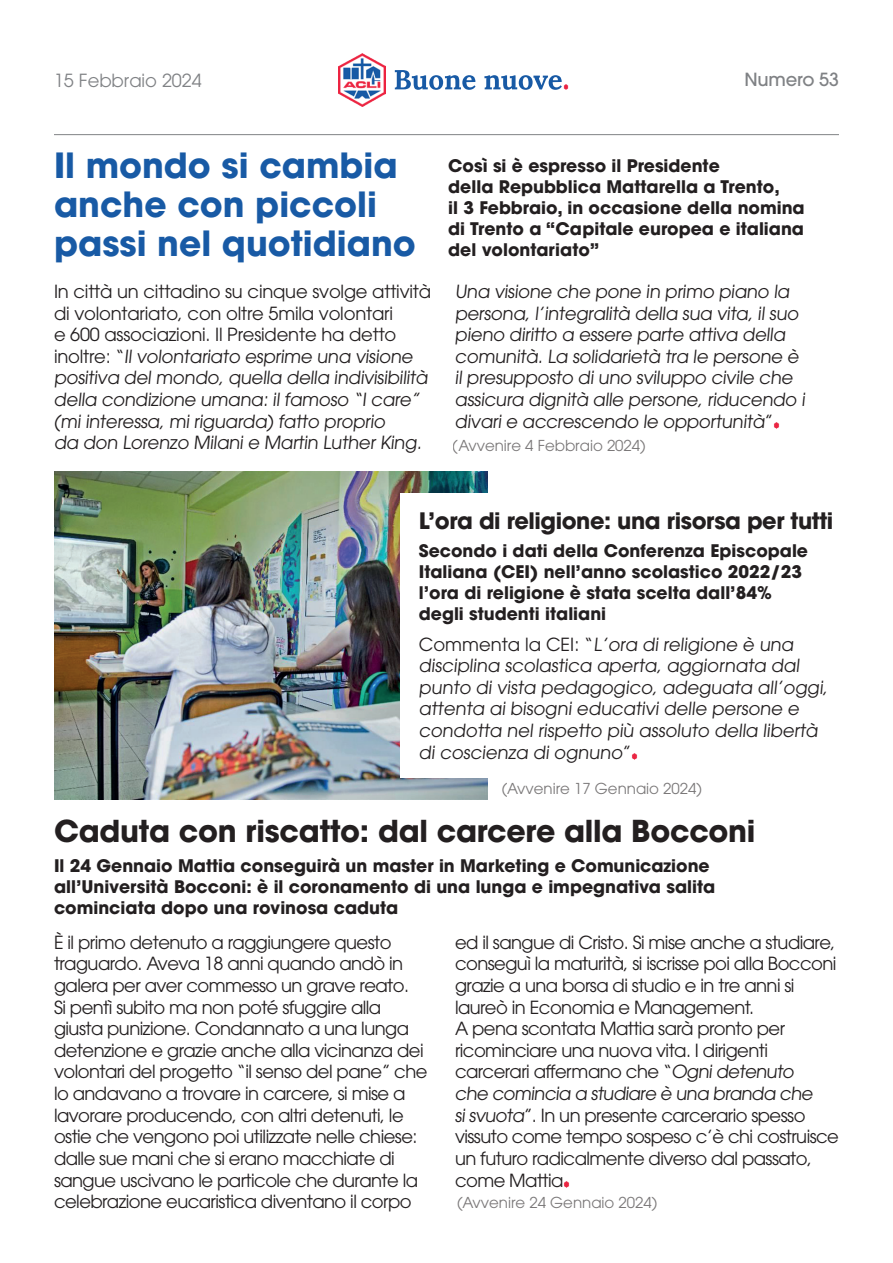
<style>
.page{position:relative;width:893px;height:1263px;background:#fff}
.page>*{position:absolute;margin:0;border:0;box-sizing:border-box;transform-origin:0 0}
.t1{font:700 34.5px/39px "Avant Garde";color:#185aa5}
.t2{font:700 30px "Avant Garde";letter-spacing:-.01em;color:#231f20}
.t3{font:700 22.5px "Avant Garde";letter-spacing:-.02em;color:#231f20}
.t4{font:18px/21.6px "ITC Avant Garde Pro";letter-spacing:-.03em;color:#231f20}
.t5{font:18px/21.6px "ITC Avant Garde Pro";letter-spacing:-.01em;color:#231f20}
.t6{font:18px/21.6px "ITC Avant Garde Pro";color:#231f20}
.t7{font:18px "Avant Garde CE";color:#808285}
.t8{font:500 18px "Avant Garde";letter-spacing:-.01em;color:#808285}
.t9{font:700 17.25px/21px "Avant Garde";color:#231f20}
.t10{font:15px "Avant Garde CE";color:#231f20}
</style>
<div class="page">
<img style="left:54px;top:471px;width:433px;height:328px">
<div style="left:400px;top:493px;width:493px;height:285px;background:#fff"></div>
<hr style="left:54px;top:134px;width:785px;height:1px;background:#808285">
<img style="left:338px;top:53px;width:47px;height:54px">
<svg style="left:395px;top:70px;width:173px;height:20px"></svg>
<svg style="left:773px;top:423px;width:6px;height:6px"></svg>
<svg style="left:563px;top:1182px;width:6px;height:6px"></svg>
<svg style="left:631px;top:754px;width:6px;height:6px"></svg>
<p class="t7" style="left:54px;top:70px;width:149px">15 Febbraio 2024</p>
<p class="t8" style="left:744px;top:68px;width:96px">Numero 53</p>
<h1 class="t1" style="left:54px;top:146px;width:363px">Il mondo si cambia anche con piccoli passi nel quotidiano</h1>
<p class="t9" style="left:448px;top:155px;width:358px">Così si è espresso il Presidente<br>della Repubblica Mattarella a Trento,<br>il 3 Febbraio, in occasione della nomina di Trento a “Capitale europea e italiana del volontariato”</p>
<p class="t5" style="left:54px;top:280px;width:379px">In città un cittadino su cinque svolge attività di volontariato, con oltre 5mila volontari<br>e 600 associazioni. Il Presidente ha detto inoltre: “Il volontariato esprime una visione positiva del mondo, quella della indivisibilità della condizione umana: il famoso “I care” (mi interessa, mi riguarda) fatto proprio<br>da don Lorenzo Milani e Martin Luther King.</p>
<p class="t4" style="left:455px;top:280px;width:354px">Una visione che pone in primo piano la persona, l’integralità della sua vita, il suo pieno diritto a essere parte attiva della comunità. La solidarietà tra le persone è il presupposto di uno sviluppo civile che assicura dignità alle persone, riducendo i divari e accrescendo le opportunità”</p>
<p class="t10" style="left:453px;top:436px;width:194px">(Avvenire 4 Febbraio 2024)</p>
<p class="t3" style="left:419px;top:506px;width:416px">L’ora di religione: una risorsa per tutti</p>
<p class="t9" style="left:419px;top:540px;width:391px">Secondo i dati della Conferenza Episcopale Italiana (CEI) nell’anno scolastico 2022/23 l’ora di religione è stata scelta dall’84% degli studenti italiani</p>
<p class="t6" style="left:419px;top:633px;width:413px">Commenta la CEI: “L’ora di religione è una disciplina scolastica aperta, aggiornata dal punto di vista pedagogico, adeguata all’oggi, attenta ai bisogni educativi delle persone e condotta nel rispetto più assoluto della libertà di coscienza di ognuno”</p>
<p class="t10" style="left:502px;top:780px;width:202px">(Avvenire 17 Gennaio 2024)</p>
<h2 class="t2" style="left:54px;top:811px;width:703px">Caduta con riscatto: dal carcere alla Bocconi</h2>
<p class="t9" style="left:54px;top:855px;width:663px">Il 24 Gennaio Mattia conseguirà un master in Marketing e Comunicazione all’Università Bocconi: è il coronamento di una lunga e impegnativa salita cominciata dopo una rovinosa caduta</p>
<p class="t4" style="left:54px;top:931px;width:375px">È il primo detenuto a raggiungere questo traguardo. Aveva 18 anni quando andò in galera per aver commesso un grave reato.<br>Si pentì subito ma non poté sfuggire alla giusta punizione. Condannato a una lunga detenzione e grazie anche alla vicinanza dei volontari del progetto “il senso del pane” che lo andavano a trovare in carcere, si mise a lavorare producendo, con altri detenuti, le ostie che vengono poi utilizzate nelle chiese: dalle sue mani che si erano macchiate di sangue uscivano le particole che durante la celebrazione eucaristica diventano il corpo</p>
<p class="t4" style="left:455px;top:931px;width:385px">ed il sangue di Cristo. Si mise anche a studiare, conseguì la maturità, si iscrisse poi alla Bocconi grazie a una borsa di studio e in tre anni si laureò in Economia e Management.<br>A pena scontata Mattia sarà pronto per ricominciare una nuova vita. I dirigenti carcerari affermano che “Ogni detenuto<br>che comincia a studiare è una branda che<br>si svuota”. In un presente carcerario spesso vissuto come tempo sospeso c’è chi costruisce un futuro radicalmente diverso dal passato, come Mattia</p>
<p class="t10" style="left:457px;top:1193px;width:202px">(Avvenire 24 Gennaio 2024)</p>
</div>
